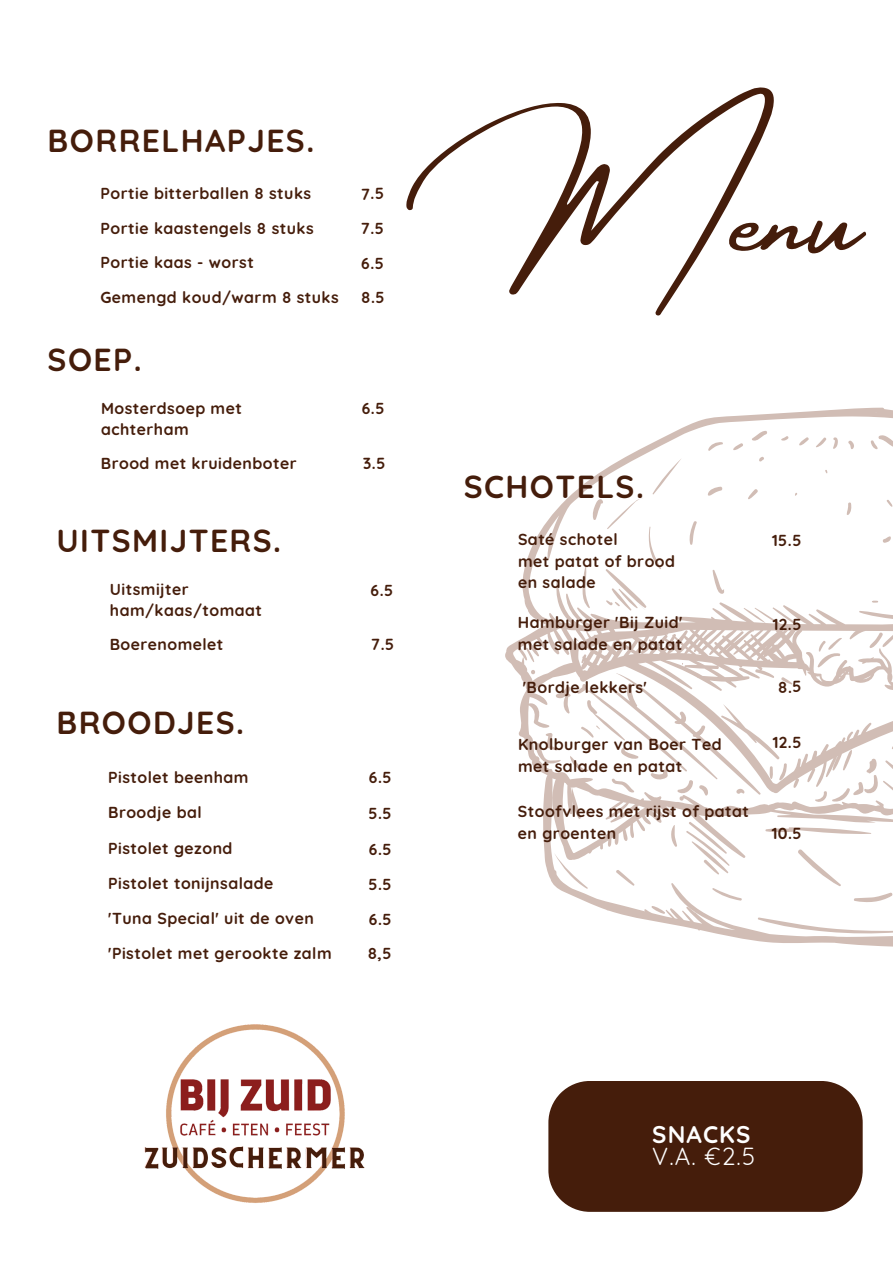
<style>
.page{position:relative;width:893px;height:1264px;background:#fff}
.page>*{position:absolute;margin:0;border:0;box-sizing:border-box;transform-origin:0 0}
.t1{font:124.05px "Amsterdam Four";color:#451d0b}
.t2{font:700 31.8px "Quicksand";letter-spacing:.045em;color:#451d0b}
.t3{font:24px "Quicksand";color:#fff}
.t4{font:700 24px "Quicksand";letter-spacing:.045em;color:#fff}
.t5{font:700 15.9px/21.6px "Quicksand";letter-spacing:.03em;color:#451d0b}
</style>
<div class="page">
<img style="left:144px;top:1024px;width:221px;height:179px">
<div style="left:548px;top:1081px;width:314px;height:130px;background:#451d0b"></div>
<svg style="left:505px;top:407px;width:387px;height:540px"></svg>
<svg style="left:870px;top:434px;width:22px;height:15px"></svg>
<svg style="left:847px;top:440px;width:7px;height:9px"></svg>
<svg style="left:832px;top:437px;width:5px;height:12px"></svg>
<svg style="left:815px;top:436px;width:11px;height:11px"></svg>
<svg style="left:798px;top:436px;width:11px;height:9px"></svg>
<svg style="left:781px;top:435px;width:8px;height:6px"></svg>
<svg style="left:751px;top:431px;width:16px;height:11px"></svg>
<svg style="left:733px;top:442px;width:11px;height:8px"></svg>
<svg style="left:758px;top:456px;width:6px;height:5px"></svg>
<svg style="left:824px;top:469px;width:3px;height:4px"></svg>
<svg style="left:885px;top:499px;width:7px;height:8px"></svg>
<svg style="left:846px;top:502px;width:5px;height:13px"></svg>
<svg style="left:794px;top:492px;width:3px;height:4px"></svg>
<svg style="left:747px;top:488px;width:11px;height:11px"></svg>
<svg style="left:707px;top:486px;width:16px;height:10px"></svg>
<svg style="left:708px;top:441px;width:15px;height:10px"></svg>
<svg style="left:882px;top:536px;width:9px;height:7px"></svg>
<svg style="left:712px;top:569px;width:12px;height:25px"></svg>
<svg style="left:688px;top:520px;width:9px;height:25px"></svg>
<svg style="left:582px;top:458px;width:99px;height:153px"></svg>
<svg style="left:869px;top:631px;width:23px;height:17px"></svg>
<svg style="left:817px;top:637px;width:24px;height:30px"></svg>
<svg style="left:574px;top:636px;width:4px;height:5px"></svg>
<svg style="left:871px;top:600px;width:7px;height:3px"></svg>
<svg style="left:814px;top:749px;width:64px;height:54px"></svg>
<svg style="left:554px;top:853px;width:34px;height:36px"></svg>
<svg style="left:765px;top:827px;width:106px;height:7px"></svg>
<svg style="left:757px;top:917px;width:135px;height:16px"></svg>
<svg style="left:669px;top:824px;width:8px;height:23px"></svg>
<svg style="left:651px;top:905px;width:14px;height:9px"></svg>
<svg style="left:853px;top:892px;width:39px;height:11px"></svg>
<svg style="left:711px;top:887px;width:31px;height:13px"></svg>
<svg style="left:685px;top:821px;width:44px;height:54px"></svg>
<svg style="left:615px;top:869px;width:19px;height:17px"></svg>
<svg style="left:796px;top:848px;width:45px;height:38px"></svg>
<svg style="left:525px;top:647px;width:275px;height:148px"></svg>
<p class="t2" style="left:48px;top:120px;width:268px">BORRELHAPJES.</p>
<p class="t5" style="left:101px;top:182px;width:212px">Portie bitterballen 8 stuks</p>
<p class="t5" style="left:101px;top:217px;width:215px">Portie kaastengels 8 stuks</p>
<p class="t5" style="left:101px;top:251px;width:155px">Portie kaas - worst</p>
<p class="t5" style="left:100px;top:286px;width:240px">Gemengd koud/warm 8 stuks</p>
<p class="t2" style="left:48px;top:339px;width:95px">SOEP.</p>
<p class="t5" style="left:101px;top:397px;width:142px">Mosterdsoep met achterham</p>
<p class="t5" style="left:101px;top:452px;width:197px">Brood met kruidenboter</p>
<p class="t5" style="left:361px;top:217px;width:25px">7.5</p>
<p class="t5" style="left:361px;top:252px;width:24px">6.5</p>
<p class="t5" style="left:361px;top:286px;width:25px">8.5</p>
<p class="t5" style="left:362px;top:398px;width:24px">6.5</p>
<p class="t2" style="left:56px;top:520px;width:226px">UITSMIJTERS.</p>
<p class="t5" style="left:110px;top:578px;width:80px">Uitsmijter</p>
<p class="t5" style="left:110px;top:599px;width:154px">ham/kaas/tomaat</p>
<p class="t5" style="left:110px;top:633px;width:115px">Boerenomelet</p>
<p class="t5" style="left:370px;top:579px;width:24px">6.5</p>
<p class="t2" style="left:56px;top:702px;width:189px">BROODJES.</p>
<p class="t5" style="left:108px;top:766px;width:142px">Pistolet beenham</p>
<p class="t5" style="left:369px;top:766px;width:24px">6.5</p>
<p class="t5" style="left:108px;top:801px;width:95px">Broodje bal</p>
<p class="t5" style="left:108px;top:837px;width:126px">Pistolet gezond</p>
<p class="t5" style="left:108px;top:872px;width:167px">Pistolet tonijnsalade</p>
<p class="t5" style="left:108px;top:907px;width:207px">'Tuna Special' uit de oven</p>
<p class="t5" style="left:368px;top:802px;width:25px">5.5</p>
<p class="t5" style="left:369px;top:838px;width:24px">6.5</p>
<p class="t5" style="left:368px;top:873px;width:25px">5.5</p>
<p class="t5" style="left:369px;top:907px;width:24px">6.5</p>
<p class="t5" style="left:108px;top:942px;width:225px">'Pistolet met gerookte zalm</p>
<p class="t5" style="left:368px;top:942px;width:25px">8,5</p>
<p class="t1" style="left:504px;top:149px;width:370px">Menu</p>
<p class="t2" style="left:464px;top:466px;width:182px">SCHOTELS.</p>
<p class="t5" style="left:518px;top:528px;width:101px">Saté schotel</p>
<p class="t5" style="left:518px;top:550px;width:158px">met patat of brood</p>
<p class="t5" style="left:518px;top:571px;width:79px">en salade</p>
<p class="t5" style="left:518px;top:611px;width:166px">Hamburger 'Bij Zuid'</p>
<p class="t5" style="left:518px;top:633px;width:166px">met salade en patat</p>
<p class="t5" style="left:522px;top:676px;width:126px">'Bordje lekkers'</p>
<p class="t5" style="left:518px;top:733px;width:205px">Knolburger van Boer Ted</p>
<p class="t5" style="left:518px;top:754px;width:166px">met salade en patat</p>
<p class="t5" style="left:518px;top:800px;width:232px">Stoofvlees met rijst of patat</p>
<p class="t5" style="left:518px;top:822px;width:100px">en groenten</p>
<p class="t5" style="left:772px;top:529px;width:31px">15.5</p>
<p class="t5" style="left:772px;top:613px;width:30px">12.5</p>
<p class="t5" style="left:772px;top:731px;width:30px">12.5</p>
<p class="t5" style="left:771px;top:822px;width:32px">10.5</p>
<p class="t4" style="left:652px;top:1119px;width:100px">SNACKS</p>
<p class="t3" style="left:652px;top:1141px;width:104px">V.A. €2.5</p>
</div>
